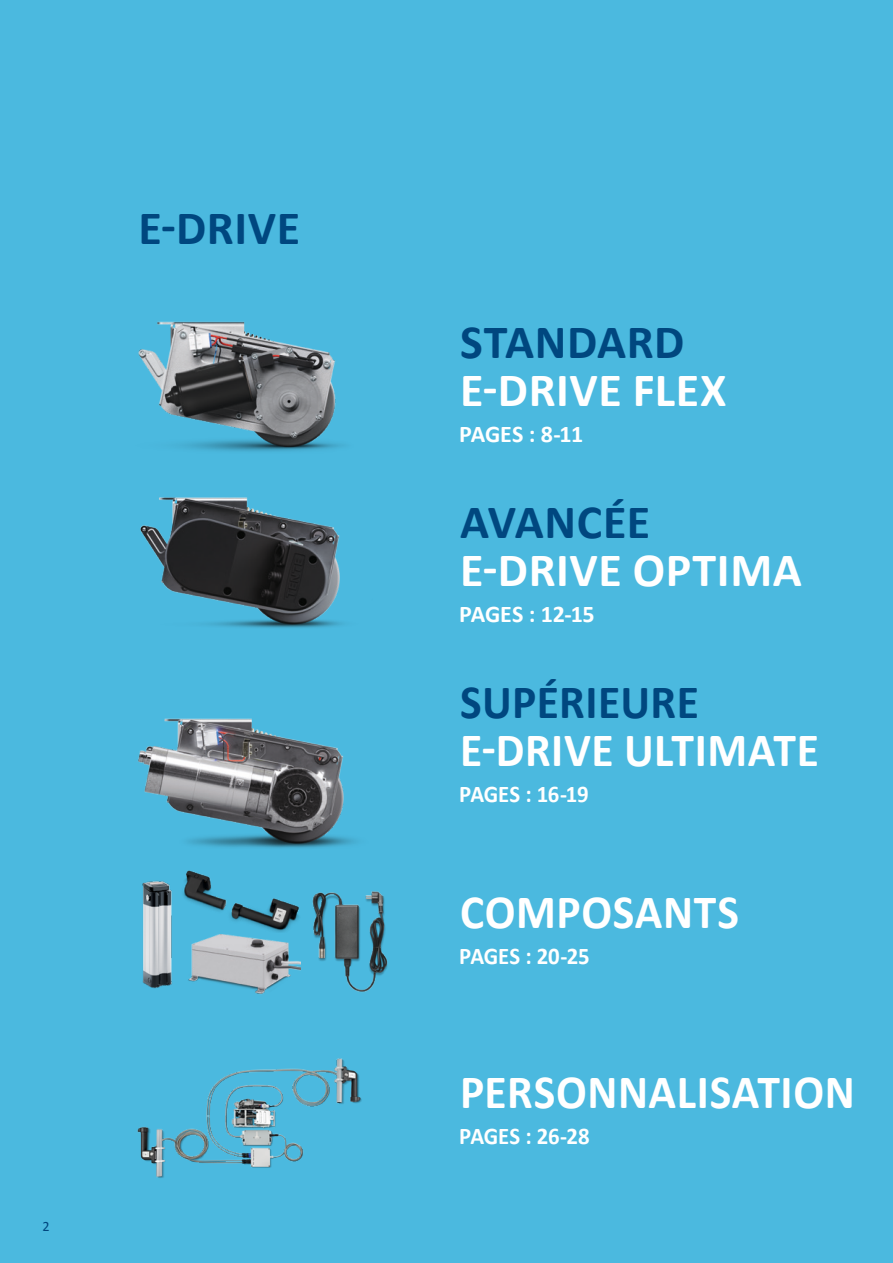
<style>
.page{position:relative;width:893px;height:1263px;background:#4bb9df}
.page>*{position:absolute;margin:0;border:0;box-sizing:border-box;transform-origin:0 0}
.t1{font:700 48px "Calibri";letter-spacing:.01em;color:#fff;scale:.95 1}
.t2{font:700 48px "Calibri";letter-spacing:.01em;color:#fff}
.t3{font:700 48px "Calibri";letter-spacing:.01em;color:#00477f}
.t4{font:700 48px "Calibri";letter-spacing:.01em;color:#00477f;scale:.95 1}
.t5{font:700 24px "Calibri";letter-spacing:-.01em;color:#fff;scale:.95 1}
.t6{font:700 24px "Calibri";letter-spacing:-.01em;color:#fff}
.t7{font:14.25px "Calibri";color:#00477f}
</style>
<div class="page">
<img style="left:140px;top:497px;width:200px;height:123px">
<img style="left:138px;top:321px;width:205px;height:131px">
<img style="left:138px;top:620px;width:218px;height:228px">
<img style="left:137px;top:1058px;width:225px;height:120px">
<img style="left:198px;top:934px;width:103px;height:60px">
<img style="left:198px;top:873px;width:101px;height:59px">
<img style="left:142px;top:870px;width:56px;height:119px">
<img style="left:312px;top:891px;width:76px;height:101px">
<p class="t3" style="left:138px;top:198px;width:163px">E-DRIVE</p>
<p class="t7" style="left:43px;top:1217px;width:9px">2</p>
<p class="t3" style="left:460px;top:312px;width:226px">STANDARD</p>
<p class="t2" style="left:460px;top:360px;width:268px">E-DRIVE FLEX</p>
<p class="t6" style="left:459px;top:419px;width:126px">PAGES : 8-11</p>
<p class="t3" style="left:460px;top:492px;width:192px">AVANCÉE</p>
<p class="t2" style="left:460px;top:540px;width:343px">E-DRIVE OPTIMA</p>
<p class="t6" style="left:459px;top:599px;width:137px">PAGES : 12-15</p>
<p class="t4" style="left:460px;top:672px;width:253px">SUPÉRIEURE</p>
<p class="t1" style="left:460px;top:720px;width:379px">E-DRIVE ULTIMATE</p>
<p class="t5" style="left:459px;top:779px;width:138px">PAGES : 16-19</p>
<p class="t1" style="left:460px;top:882px;width:295px">COMPOSANTS</p>
<p class="t5" style="left:459px;top:941px;width:139px">PAGES : 20-25</p>
<p class="t1" style="left:460px;top:1062px;width:417px">PERSONNALISATION</p>
<p class="t5" style="left:459px;top:1121px;width:139px">PAGES : 26-28</p>
</div>
